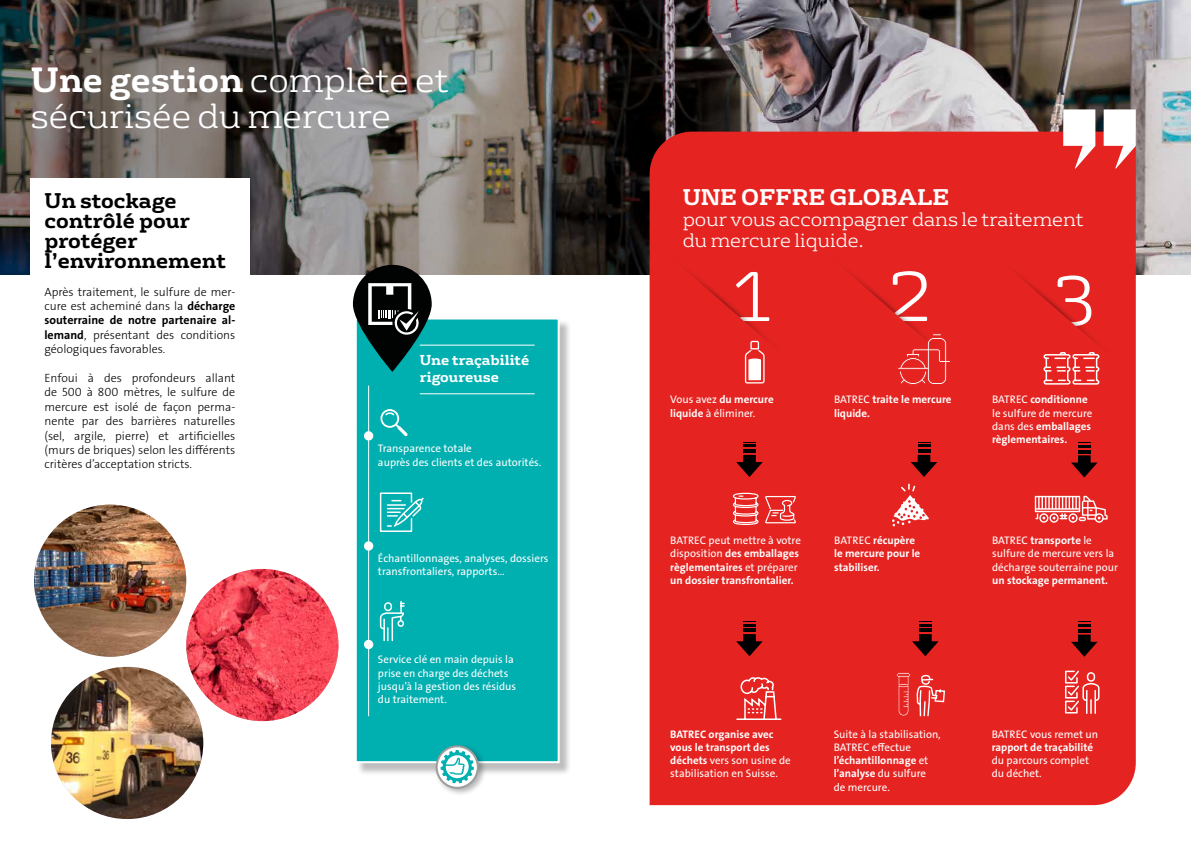
<style>
.page{position:relative;width:1191px;height:842px;background:#fff}
.page>*{position:absolute;margin:0;border:0;box-sizing:border-box;transform-origin:0 0}
.t1{font:300 68.1px "FS Rufus";color:#fff}
.t2{font:300 34px/36px "FS Rufus";color:#fff}
.t3{font:700 22px "FS Rufus";color:#fff}
.t4{font:700 20.6px/20px "FS Rufus";color:#000}
.t5{font:300 19px/21px "FS Rufus";color:#fff}
.t6{font:700 14px/16.8px "FS Rufus";color:#fff}
.t7{font:12px/14.4px "The Sans Veolia W3 Lig";color:#000}
.t8{font:12px "The Sans Veolia W7 Bld";color:#000}
.t9{font:11px/13.2px "The Sans Veolia W5 Pla";color:#fff}
.t10{font:11px/13.2px "The Sans Veolia W7 Bld";color:#fff}
.s1{font-weight:700}
.s2{font-family:"The Sans Veolia W7 Bld"}
.s3{font-family:"The Sans Veolia W5 Pla"}
</style>
<div class="page">
<img style="left:0;top:0;width:1191px;height:274px">
<div style="left:649px;top:132px;width:486px;height:673px;background:#e52421"></div>
<svg style="left:1063px;top:109px;width:32px;height:60px"></svg>
<svg style="left:1103px;top:109px;width:32px;height:60px"></svg>
<svg style="left:1034px;top:496px;width:73px;height:27px"></svg>
<svg style="left:736px;top:455px;width:26px;height:22px"></svg>
<hr style="left:743px;top:449px;width:13px;height:4px;background:#000">
<svg style="left:743px;top:442px;width:13px;height:5px"></svg>
<svg style="left:910px;top:455px;width:27px;height:22px"></svg>
<hr style="left:917px;top:449px;width:13px;height:4px;background:#000">
<svg style="left:917px;top:442px;width:13px;height:5px"></svg>
<svg style="left:1071px;top:442px;width:26px;height:35px"></svg>
<svg style="left:1071px;top:635px;width:26px;height:22px"></svg>
<hr style="left:1078px;top:629px;width:12px;height:4px;background:#000">
<svg style="left:1078px;top:621px;width:12px;height:6px"></svg>
<svg style="left:736px;top:634px;width:26px;height:22px"></svg>
<hr style="left:743px;top:628px;width:13px;height:4px;background:#000">
<svg style="left:743px;top:621px;width:13px;height:5px"></svg>
<svg style="left:912px;top:634px;width:26px;height:22px"></svg>
<hr style="left:919px;top:628px;width:12px;height:4px;background:#000">
<svg style="left:919px;top:621px;width:12px;height:5px"></svg>
<div style="left:664px;top:252px;width:128px;height:138px;background:#e52421"></div>
<svg style="left:892px;top:484px;width:38px;height:42px"></svg>
<svg style="left:993px;top:254px;width:127px;height:138px;background:#e52a27"></svg>
<svg style="left:1064px;top:669px;width:36px;height:46px;background:#eb5d5b"></svg>
<svg style="left:732px;top:492px;width:65px;height:34px;background:#eb5856"></svg>
<svg style="left:735px;top:676px;width:47px;height:45px;background:#ea4f4d"></svg>
<svg style="left:916px;top:674px;width:29px;height:44px"></svg>
<svg style="left:896px;top:672px;width:14px;height:44px"></svg>
<div style="left:824px;top:252px;width:128px;height:138px;background:#e52421"></div>
<div style="left:356px;top:319px;width:216px;height:456px;background:#000;opacity:.26"></div>
<div style="left:355px;top:317px;width:204px;height:446px;background:#00afb0;border:2px solid #fff"></div>
<div style="left:30px;top:179px;width:219px;height:318px;background:#fff"></div>
<img style="left:34px;top:505px;width:152px;height:152px;border-radius:76px">
<img style="left:186px;top:569px;width:152px;height:152px;border-radius:76px">
<img style="left:51px;top:667px;width:152px;height:152px;border-radius:76px">
<svg style="left:379px;top:492px;width:45px;height:40px"></svg>
<svg style="left:379px;top:601px;width:26px;height:41px"></svg>
<hr style="left:420px;top:345px;width:115px;height:1px;background:#fff">
<hr style="left:420px;top:393px;width:115px;height:1px;background:#fff">
<svg style="left:353px;top:265px;width:79px;height:107px"></svg>
<div style="left:433px;top:743px;width:54px;height:54px;background:#000;opacity:.3"></div>
<svg style="left:436px;top:746px;width:42px;height:42px"></svg>
<div style="left:435px;top:745px;width:44px;height:44px;border:2px solid #9d9d9c;border-radius:50%"></div>
<svg style="left:440px;top:750px;width:34px;height:33px"></svg>
<hr style="left:368px;top:386px;width:1px;height:330px;background:#fff">
<svg style="left:380px;top:409px;width:28px;height:27px"></svg>
<div style="left:364px;top:431px;width:9px;height:9px;background:#fcfcfc;border-radius:50%"></div>
<div style="left:364px;top:541px;width:9px;height:10px;background:#fcfcfc;border-radius:50%"></div>
<div style="left:364px;top:640px;width:9px;height:9px;background:#fcfcfc;border-radius:50%"></div>
<h2 class="t2" style="left:31px;top:59px;width:419px"><span class="s1">Une gestion</span> complète et sécurisée du mercure</h2>
<h3 class="t4" style="left:44px;top:189px;width:183px">Un stockage contrôlé pour protéger l’environnement</h3>
<p class="t7" style="left:44px;top:284px;width:192px">Après traitement, le sulfure de mer&shy;cure est acheminé dans la <span class="s2">décharge</span></p>
<p class="t8" style="left:44px;top:313px;width:192px">souterraine de notre partenaire al-</p>
<p class="t7" style="left:44px;top:328px;width:192px"><span class="s2">lemand</span>, présentant des conditions géologiques favorables.</p>
<p class="t7" style="left:44px;top:371px;width:192px;text-align:justify">Enfoui à des profondeurs allant de 500 à 800 mètres, le sulfure de mercure est isolé de façon perma&shy;nente par des barrières naturelles (sel, argile, pierre) et artificielles (murs de briques) selon les différents critères d’acceptation stricts.</p>
<p class="t6" style="left:420px;top:351px;width:111px">Une traçabilité rigoureuse</p>
<p class="t9" style="left:378px;top:442px;width:165px">Transparence totale<br>auprès des clients et des autorités.</p>
<p class="t9" style="left:378px;top:552px;width:172px">Échantillonnages, analyses, dossiers transfrontaliers, rapports...</p>
<p class="t9" style="left:378px;top:653px;width:140px">Service clé en main depuis la prise en charge des déchets jusqu’à la gestion des résidus du traitement.</p>
<h3 class="t3" style="left:682px;top:178px;width:268px">UNE OFFRE GLOBALE</h3>
<h3 class="t5" style="left:682px;top:207px;width:403px">pour vous accompagner dans le traitement du mercure liquide.</h3>
<h1 class="t1" style="left:730px;top:243px;width:46px">1</h1>
<h1 class="t1" style="left:886px;top:243px;width:48px">2</h1>
<h1 class="t1" style="left:1051px;top:247px;width:46px">3</h1>
<p class="t10" style="left:670px;top:393px;width:105px"><span class="s3">Vous avez</span> du mercure</p>
<p class="t9" style="left:670px;top:406px;width:86px"><span class="s2">liquide</span> à éliminer.</p>
<p class="t10" style="left:834px;top:393px;width:119px"><span class="s3">BATREC</span> traite le mercure liquide.</p>
<p class="t10" style="left:992px;top:393px;width:97px"><span class="s3">BATREC</span> conditionne</p>
<p class="t9" style="left:992px;top:406px;width:102px">le sulfure de mercure</p>
<p class="t10" style="left:992px;top:419px;width:100px"><span class="s3">dans des</span> emballages règlementaires.</p>
<p class="t9" style="left:670px;top:534px;width:132px">BATREC peut mettre à votre</p>
<p class="t10" style="left:670px;top:547px;width:130px;text-align:justify"><span class="s3">disposition</span> des emballages règlementaires <span class="s3">et préparer </span>un dossier transfrontalier.</p>
<p class="t10" style="left:834px;top:534px;width:88px"><span class="s3">BATREC</span> récupère le mercure pour le stabiliser.</p>
<p class="t10" style="left:992px;top:534px;width:101px"><span class="s3">BATREC</span> transporte <span class="s3">le</span></p>
<p class="t9" style="left:992px;top:547px;width:127px">sulfure de mercure vers la décharge souterraine pour</p>
<p class="t10" style="left:992px;top:574px;width:117px">un stockage permanent.</p>
<p class="t10" style="left:670px;top:728px;width:105px">BATREC organise avec vous le transport des</p>
<p class="t9" style="left:670px;top:754px;width:122px"><span class="s2">déchets</span> vers son usine de stabilisation en Suisse.</p>
<p class="t9" style="left:833px;top:728px;width:108px">Suite à la stabilisation,<br>BATREC effectue</p>
<p class="t10" style="left:833px;top:754px;width:96px">l’échantillonnage <span class="s3">et </span>l’analyse <span class="s3">du sulfure</span></p>
<p class="t9" style="left:833px;top:780px;width:58px">de mercure.</p>
<p class="t9" style="left:991px;top:728px;width:108px">BATREC vous remet un</p>
<p class="t10" style="left:991px;top:741px;width:103px">rapport de traçabilité</p>
<p class="t9" style="left:991px;top:754px;width:99px">du parcours complet du déchet.</p>
</div>
